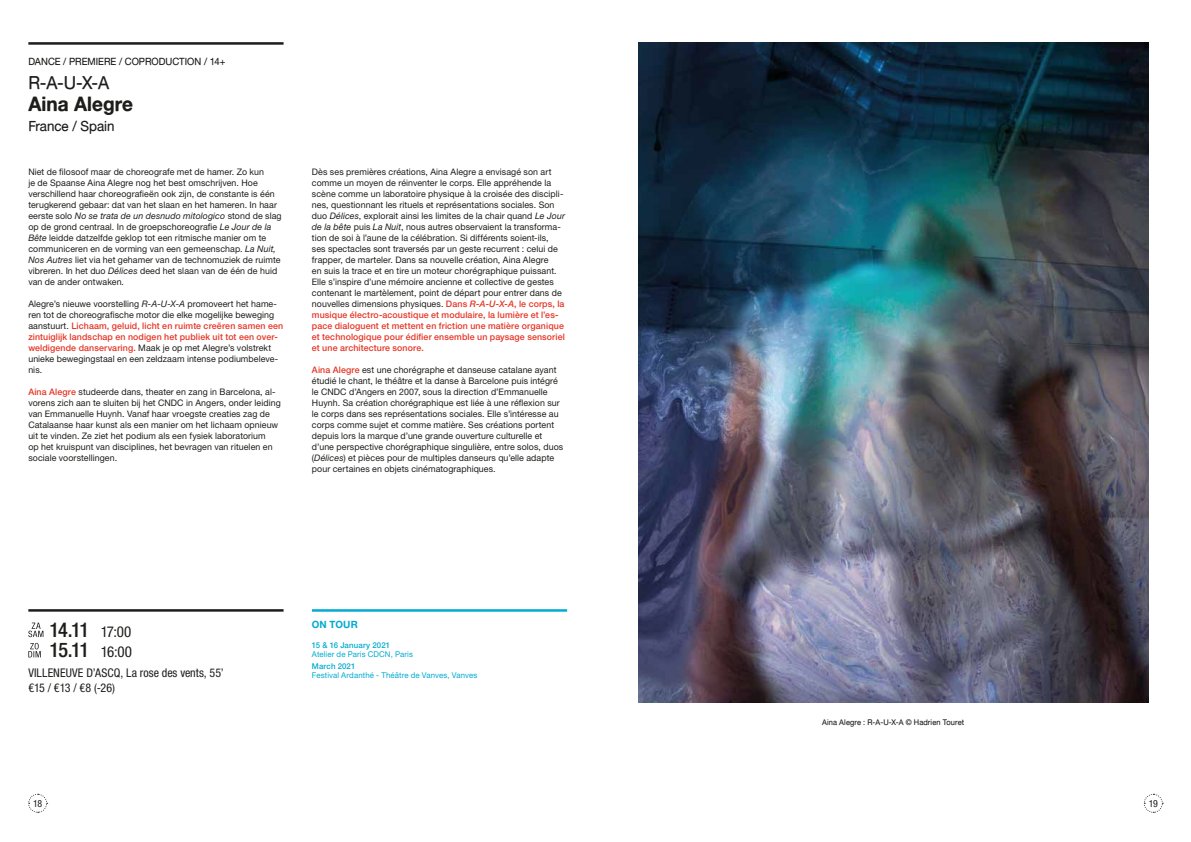
<style>
.page{position:relative;width:1191px;height:842px;background:#fff}
.page>*{position:absolute;margin:0;border:0;box-sizing:border-box;transform-origin:0 0}
.t1{font:500 condensed 20.2px/20.2px "Helvetica Neue LT Pro";letter-spacing:-.06em;color:#1d1d1b}
.t2{font:20px "Alte Haas Grotesk Bold";letter-spacing:.005em;color:#1d1d1b;scale:.95 1}
.t3{font:18px "Alte Haas Grotesk";color:#1d1d1b;scale:.95 1}
.t4{font:14px "Alte Haas Grotesk";color:#1d1d1b;scale:.95 1}
.t5{font:condensed 12px/15px "Helvetica Neue LT Pro";letter-spacing:.005em;color:#1d1d1b}
.t6{font:10px "Alte Haas Grotesk";color:#1d1d1b;scale:.95 1}
.t7{font:700 10px "Helvetica Neue LT Pro";letter-spacing:.01em;color:#00abcf}
.t8{font:condensed 9.9px "Helvetica Neue LT Pro";color:#1d1d1b}
.t9{font:9px/11px "Helvetica Neue LT Pro";letter-spacing:.01em;color:#1d1d1b}
.t10{font:8px "Helvetica Neue LT Pro";letter-spacing:.01em;color:#00abcf}
.t11{font:500 8px "Helvetica Neue LT Pro";letter-spacing:.02em;color:#00abcf}
.t12{font:7.8px "Alte Haas Grotesk";letter-spacing:.015em;color:#1d1d1b;scale:.95 1}
.s1{font-style:italic}
.s2{font-weight:500;color:#e63323}
.s3{font-weight:500;font-style:italic;color:#e63323}
.s4{font-weight:400;font-size:15px}
</style>
<div class="page">
<svg style="left:1143px;top:794px;width:20px;height:19px"></svg>
<svg style="left:28px;top:794px;width:20px;height:19px"></svg>
<img style="left:638px;top:43px;width:510px;height:660px">
<hr style="left:28px;top:42px;width:255px;height:3px;background:#1d1d1b">
<hr style="left:28px;top:609px;width:255px;height:3px;background:#1d1d1b">
<svg style="left:28px;top:623px;width:15px;height:14px"></svg>
<svg style="left:28px;top:643px;width:13px;height:14px"></svg>
<hr style="left:312px;top:609px;width:255px;height:3px;background:#00abcf">
<p class="t6" style="left:28px;top:55px;width:209px">DANCE / PREMIERE / COPRODUCTION / 14+</p>
<h3 class="t3" style="left:28px;top:71px;width:86px">R-A-U-X-A</h3>
<h2 class="t2" style="left:28px;top:91px;width:112px">Aina Alegre</h2>
<h3 class="t4" style="left:28px;top:117px;width:92px">France / Spain</h3>
<p class="t9" style="left:28px;top:166px;width:255px">Niet de filosoof maar de choreografe met de hamer. Zo kun<br>je de Spaanse Aina Alegre nog het best omschrĳven. Hoe verschillend haar choreografieën ook zĳn, de constante is één terugkerend gebaar: dat van het slaan en het hameren. In haar eerste solo <span class="s1">No se trata de un desnudo mitologico</span> stond de slag op de grond centraal. In de groepschoreografie <span class="s1">Le Jour de la Bête</span> leidde datzelfde geklop tot een ritmische manier om te communiceren en de vorming van een gemeenschap. <span class="s1">La Nuit, Nos Autres</span> liet via het gehamer van de technomuziek de ruimte vibreren. In het duo <span class="s1">Délices</span> deed het slaan van de één de huid van de ander ontwaken.</p>
<p class="t9" style="left:28px;top:298px;width:256px">Alegre’s nieuwe voorstelling <span class="s1">R-A-U-X-A</span> promoveert het hame&shy;ren tot de choreografische motor die elke mogelĳke beweging aanstuurt. <span class="s2">Lichaam, geluid, licht en ruimte creëren samen een zintuiglĳk landschap en nodigen het publiek uit tot een over&shy;weldigende danservaring.</span> Maak je op met Alegre’s volstrekt unieke bewegingstaal en een zeldzaam intense podiumbeleve&shy;nis.</p>
<p class="t9" style="left:28px;top:386px;width:254px"><span class="s2">Aina Alegre</span> studeerde dans, theater en zang in Barcelona, al&shy;vorens zich aan te sluiten bĳ het CNDC in Angers, onder leiding van Emmanuelle Huynh. Vanaf haar vroegste creaties zag de Catalaanse haar kunst als een manier om het lichaam opnieuw uit te vinden. Ze ziet het podium als een fysiek laboratorium<br>op het kruispunt van disciplines, het bevragen van rituelen en sociale voorstellingen.</p>
<p class="t9" style="left:312px;top:166px;width:254px">Dès ses premières créations, Aina Alegre a envisagé son art comme un moyen de réinventer le corps. Elle appréhende la scène comme un laboratoire physique à la croisée des discipli&shy;nes, questionnant les rituels et représentations sociales. Son duo <span class="s1">Délices</span>, explorait ainsi les limites de la chair quand <span class="s1">Le Jour de la bête</span> puis <span class="s1">La Nuit</span>, nous autres observaient la transforma&shy;tion de soi à l’aune de la célébration. Si différents soient-ils,<br>ses spectacles sont traversés par un geste recurrent : celui de frapper, de marteler. Dans sa nouvelle création, Aina Alegre<br>en suis la trace et en tire un moteur chorégraphique puissant.<br>Elle s’inspire d’une mémoire ancienne et collective de gestes contenant le martèlement, point de départ pour entrer dans de nouvelles dimensions physiques. <span class="s2">Dans</span> <span class="s3">R-A-U-X-A</span><span class="s2">, le corps, la musique électro-acoustique et modulaire, la lumière et l’es&shy;pace dialoguent et mettent en friction une matière organique et technologique pour édifier ensemble un paysage sensoriel et une architecture sonore.</span></p>
<p class="t9" style="left:312px;top:364px;width:253px"><span class="s2">Aina Alegre</span> est une chorégraphe et danseuse catalane ayant étudié le chant, le théâtre et la danse à Barcelone puis intégré le CNDC d’Angers en 2007, sous la direction d’Emmanuelle Huynh. Sa création chorégraphique est liée à une réflexion sur le corps dans ses représentations sociales. Elle s’intéresse au corps comme sujet et comme matière. Ses créations portent depuis lors la marque d’une grande ouverture culturelle et d’une perspective chorégraphique singulière, entre solos, duos (<span class="s1">Délices</span>) et pièces pour de multiples danseurs qu’elle adapte pour certaines en objets cinématographiques.</p>
<h1 class="t1" style="left:50px;top:620px;width:84px">14.11 <span class="s4">17:00<br></span>15.11 <span class="s4">16:00</span></h1>
<h3 class="t5" style="left:28px;top:665px;width:197px">VILLENEUVE D’ASCQ, La rose des vents, 55’ €15 / €13 / €8 (-26)</h3>
<p class="t7" style="left:312px;top:618px;width:47px">ON TOUR</p>
<p class="t11" style="left:312px;top:640px;width:80px">15 &amp; 16 January 2021</p>
<p class="t10" style="left:312px;top:649px;width:103px">Atelier de Paris CDCN, Paris</p>
<p class="t11" style="left:312px;top:661px;width:45px">March 2021</p>
<p class="t10" style="left:312px;top:670px;width:167px">Festival Ardanthé - Théâtre de Vanves, Vanves</p>
<p class="t12" style="left:822px;top:717px;width:151px">Aina Alegre : R-A-U-X-A © Hadrien Touret</p>
<p class="t8" style="left:33px;top:797px;width:11px">18</p>
<p class="t8" style="left:1148px;top:797px;width:11px">19</p>
</div>
